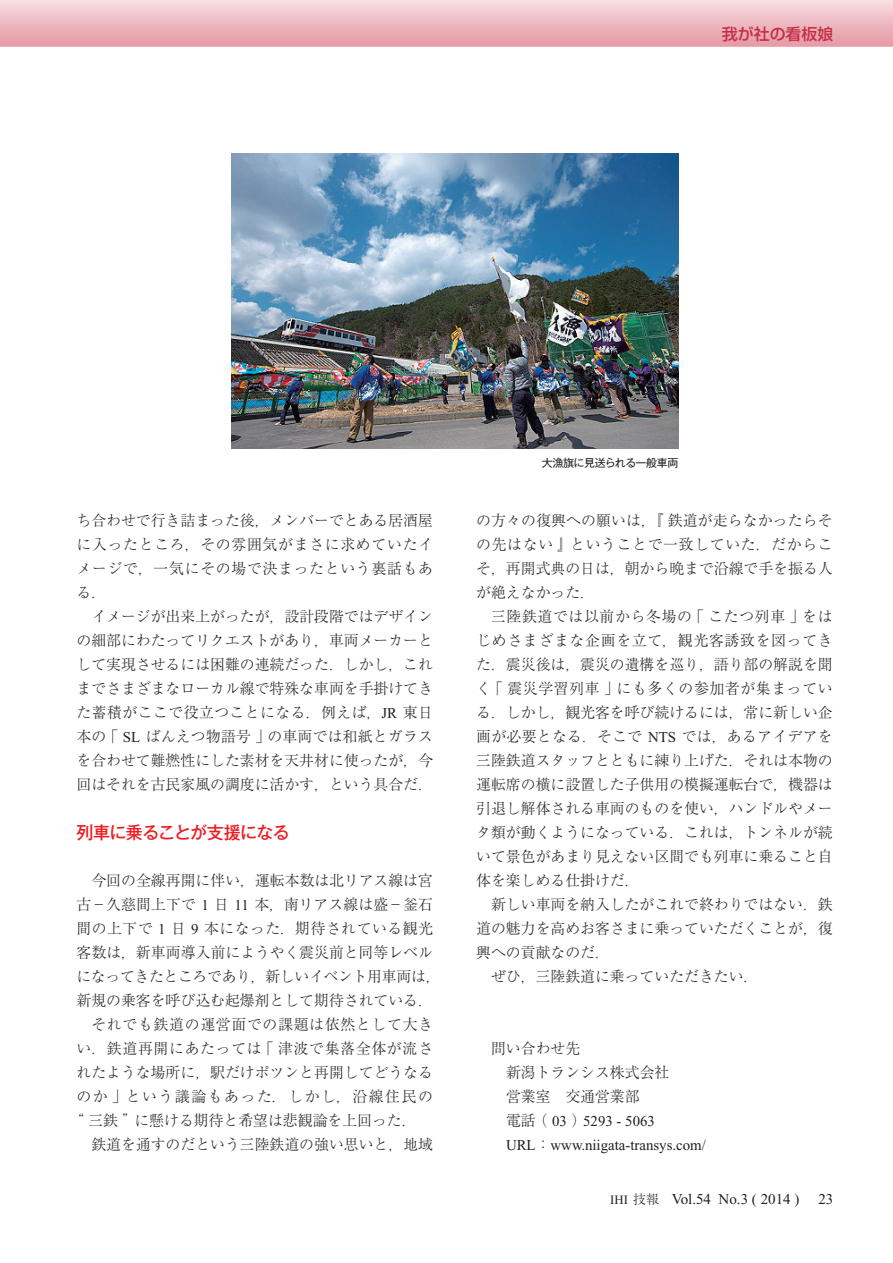
<style>
.page{position:relative;width:893px;height:1263px;background:#fff}
.page>*{position:absolute;margin:0;border:0;box-sizing:border-box;transform-origin:0 0}
.t1{font:500 17.25px "Gothic MB101 Pro";letter-spacing:-.04em;color:#ee1d23}
.t2{font:500 15.9px "Shin Go Pro";color:#c52f46}
.t3{font:300 15px/24px "Ryumin Pro";color:#231f20;text-align:justify}
.t4{font:15px/24px "Times New Roman";color:#231f20}
.t5{font:300 15px "Ryumin Pro";letter-spacing:-.02em;color:#231f20}
.t6{font:300 15px "Ryumin Pro";letter-spacing:.035em;color:#231f20}
.t7{font:300 15px "Ryumin Pro";letter-spacing:.045em;color:#231f20}
.t8{font:300 15px "Ryumin Pro";letter-spacing:.05em;color:#231f20}
.t9{font:300 15px "Ryumin Pro";letter-spacing:.105em;color:#231f20}
.t10{font:10.95px "Gothic MB101 Pro";letter-spacing:-.035em;color:#231f20}
.s1{font-family:"Times New Roman";font-weight:400}
.s2{font-family:"Ryumin Pro";font-weight:300}
.s3{font-size:12.75px}
.s4{font-family:"Ryumin Pro";font-weight:300;font-size:12.75px}
</style>
<div class="page">
<svg style="left:0;top:0;width:893px;height:47px;background:#edbbc1"></svg>
<img style="left:232px;top:153px;width:446px;height:296px">
<p class="t2" style="left:722px;top:21px;width:113px">我が社の看板娘</p>
<p class="t3" style="left:77px;top:507px;width:358px">ち合わせで行き詰まった後，メンバーでとある居酒屋に入ったところ，その雰囲気がまさに求めていたイメージで，一気にその場で決まったという裏話もある．</p>
<p class="t3" style="left:77px;top:603px;width:358px;text-indent:15px">イメージが出来上がったが，設計段階ではデザインの細部にわたってリクエストがあり，車両メーカーとして実現させるには困難の連続だった．しかし，これまでさまざまなローカル線で特殊な車両を手掛けてきた蓄積がここで役立つことになる．例えば，<span class="s1">JR</span> 東日本の「 <span class="s1">SL</span> ばんえつ物語号」の車両では和紙とガラスを合わせて難燃性にした素材を天井材に使ったが，今回はそれを古民家風の調度に活かす，という具合だ．</p>
<p class="t1" style="left:76px;top:818px;width:215px">列車に乗ることが支援になる</p>
<p class="t3" style="left:91px;top:867px;width:343px">今回の全線再開に伴い，運転本数は北リアス線は宮</p>
<p class="t3" style="left:77px;top:891px;width:358px">古－久慈間上下で <span class="s1">1</span> 日 <span class="s1">11</span> 本，南リアス線は盛－釜石</p>
<p class="t6" style="left:76px;top:917px;width:358px">間の上下で <span class="s1">1</span> 日 <span class="s1">9</span> 本になった．期待されている観光</p>
<p class="t3" style="left:77px;top:939px;width:358px">客数は，新車両導入前にようやく震災前と同等レベル</p>
<p class="t5" style="left:76px;top:965px;width:366px">になってきたところであり，新しいイベント用車両は，</p>
<p class="t3" style="left:77px;top:987px;width:358px">新規の乗客を呼び込む起爆剤として期待されている．</p>
<p class="t8" style="left:91px;top:1013px;width:343px">それでも鉄道の運営面での課題は依然として大き</p>
<p class="t7" style="left:77px;top:1037px;width:358px">い．鉄道再開にあたっては「津波で集落全体が流さ</p>
<p class="t3" style="left:77px;top:1059px;width:358px">れたような場所に，駅だけポツンと再開してどうなる</p>
<p class="t9" style="left:77px;top:1085px;width:358px">のか」という議論もあった．しかし，沿線住民の</p>
<p class="t3" style="left:69px;top:1107px;width:349px">“ 三鉄 ”に懸ける期待と希望は悲観論を上回った．</p>
<p class="t3" style="left:91px;top:1131px;width:343px">鉄道を通すのだという三陸鉄道の強い思いと，地域</p>
<p class="t10" style="left:542px;top:454px;width:138px">大漁旗に見送られる一般車両</p>
<p class="t3" style="left:476px;top:507px;width:358px">の方々の復興への願いは，『鉄道が走らなかったらその先はない』ということで一致していた．だからこそ，再開式典の日は，朝から晩まで沿線で手を振る人が絶えなかった．</p>
<p class="t3" style="left:476px;top:603px;width:358px;text-indent:15px">三陸鉄道では以前から冬場の「こたつ列車」をはじめさまざまな企画を立て，観光客誘致を図ってきた．震災後は，震災の遺構を巡り，語り部の解説を聞く「震災学習列車」にも多くの参加者が集まっている．しかし，観光客を呼び続けるには，常に新しい企画が必要となる．そこで <span class="s1">NTS</span> では，あるアイデアを三陸鉄道スタッフとともに練り上げた．それは本物の運転席の横に設置した子供用の模擬運転台で，機器は引退し解体される車両のものを使い，ハンドルやメータ類が動くようになっている．これは，トンネルが続いて景色があまり見えない区間でも列車に乗ること自体を楽しめる仕掛けだ．</p>
<p class="t3" style="left:491px;top:891px;width:343px">新しい車両を納入したがこれで終わりではない．鉄</p>
<p class="t3" style="left:476px;top:915px;width:358px">道の魅力を高めお客さまに乗っていただくことが，復</p>
<p class="t3" style="left:476px;top:939px;width:135px">興への貢献なのだ．</p>
<p class="t3" style="left:491px;top:963px;width:269px">ぜひ，三陸鉄道に乗っていただきたい．</p>
<p class="t3" style="left:506px;top:1035px;width:165px;text-align:left;text-indent:-15px">問い合わせ先<br>新潟トランシス株式会社営業室　交通営業部</p>
<p class="t4" style="left:506px;top:1109px;width:201px"><span class="s2">電話（</span> 03 <span class="s2">）</span>5293 - 5063<br>URL<span class="s2">：</span>www.niigata-transys.com/</p>
<p class="t4" style="left:610px;top:1187px;width:191px"><span class="s3">IHI</span> <span class="s4">技報　</span>Vol.54 No.3 ( 2014 )</p>
<p class="t4" style="left:818px;top:1187px;width:16px">23</p>
</div>
